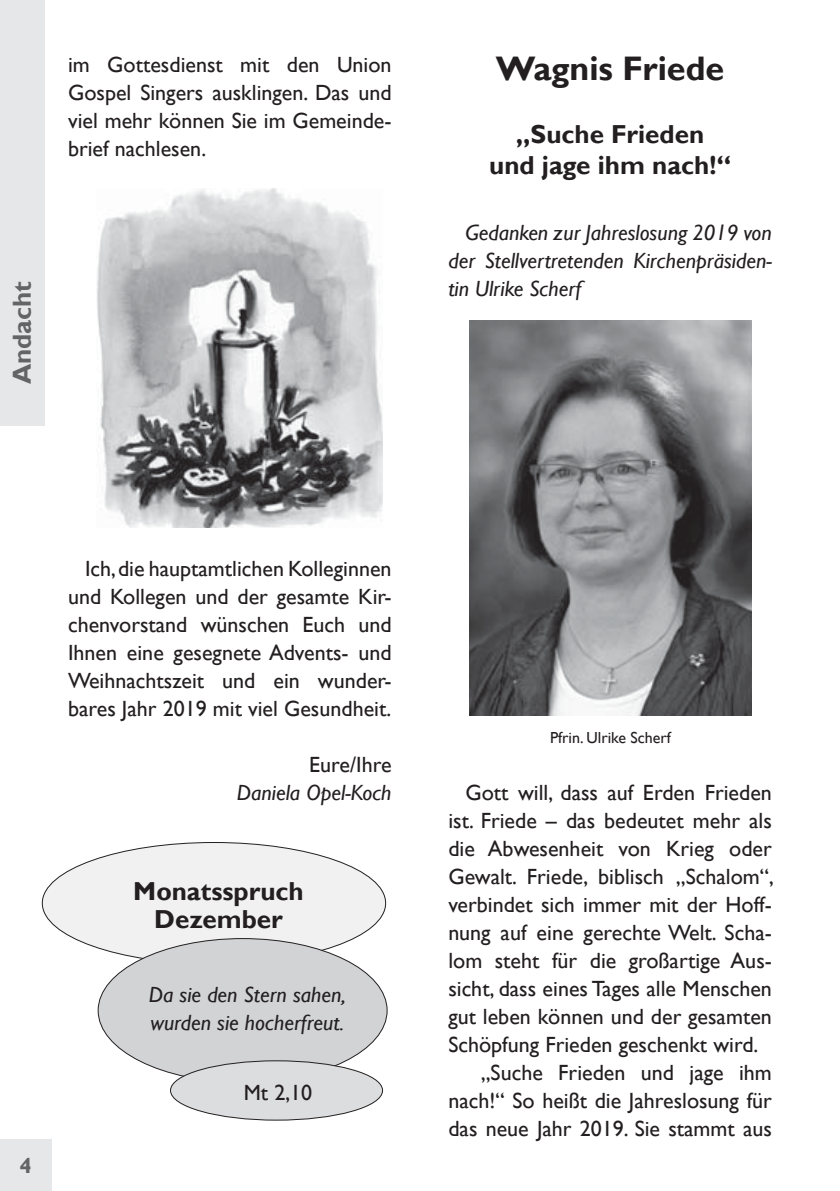
<style>
.page{position:relative;width:840px;height:1191px;background:#fff}
.page>*{position:absolute;margin:0;border:0;box-sizing:border-box;transform-origin:0 0}
.t1{font:700 34px "Gill Sans";color:#231f20}
.t2{font:700 26px/28px "Gill Sans";color:#231f20;text-align:center}
.t3{font:700 26px "Gill Sans";color:#636466}
.t4{font:22px/28px "Gill Sans";color:#231f20;text-align:justify}
.t5{font:italic 22px/28px "Gill Sans";color:#231f20}
.t6{font:700 22px "Gill Sans";color:#636466}
.t7{font:16px "Gill Sans";color:#231f20}
</style>
<div class="page">
<div style="left:0;top:0;width:44px;height:425px;background:#e6e7e8"></div>
<div style="left:0;top:1140px;width:51px;height:51px;background:#e6e7e8"></div>
<div style="left:42px;top:842px;width:343px;height:121px;background:#f1f1f2;border-radius:50%"></div>
<div style="left:98px;top:938px;width:289px;height:144px;background:#d1d3d4;border-radius:50%"></div>
<div style="left:170px;top:1060px;width:212px;height:60px;background:#dcddde;border-radius:50%"></div>
<img style="left:469px;top:320px;width:282px;height:396px">
<img style="left:97px;top:188px;width:285px;height:339px">
<p class="t4" style="left:68px;top:50px;width:325px">im Gottesdienst mit den Union Gospel Singers ausklingen. Das und viel mehr können Sie im Gemeinde&shy;brief nachlesen.</p>
<p class="t3" style="left:7px;top:384px;width:105px;rotate:-90deg">Andacht</p>
<h1 class="t1" style="left:495px;top:49px;width:230px">Wagnis Friede</h1>
<p class="t2" style="left:489px;top:118px;width:243px;line-height:31.2px">„Suche Frieden<br>und jage ihm nach!“</p>
<p class="t5" style="left:448px;top:218px;width:325px;text-align:justify;text-indent:17px">Gedanken zur Jahreslosung 2019 von der Stellvertretenden Kirchenpräsiden&shy;tin Ulrike Scherf</p>
<p class="t6" style="left:19px;top:1152px;width:14px">4</p>
<p class="t4" style="left:68px;top:554px;width:325px;text-indent:17px">Ich, die hauptamtlichen Kolleginnen und Kollegen und der gesamte Kir&shy;chenvorstand wünschen Euch und Ihnen eine gesegnete Advents- und Weihnachtszeit und ein wunder&shy;bares Jahr 2019 mit viel Gesundheit.</p>
<p class="t4" style="left:309px;top:750px;width:84px">Eure/Ihre</p>
<p class="t5" style="left:237px;top:778px;width:156px">Daniela Opel-Koch</p>
<p class="t2" style="left:133px;top:876px;width:172px">Monatsspruch<br>Dezember</p>
<p class="t5" style="left:149px;top:980px;width:198px">Da sie den Stern sahen, wurden sie hocherfreut.</p>
<p class="t4" style="left:243px;top:1078px;width:70px">Mt 2,10</p>
<p class="t7" style="left:549px;top:728px;width:122px">Pfrin. Ulrike Scherf</p>
<p class="t4" style="left:465px;top:778px;width:308px">Gott will, dass auf Erden Frieden</p>
<p class="t4" style="left:448px;top:806px;width:325px">ist. Friede – das bedeutet mehr als</p>
<p class="t4" style="left:448px;top:834px;width:325px">die Abwesenheit von Krieg oder</p>
<p class="t4" style="left:448px;top:862px;width:327px">Gewalt. Friede, biblisch „Schalom“,</p>
<p class="t4" style="left:448px;top:890px;width:325px">verbindet sich immer mit der Hoff-</p>
<p class="t4" style="left:448px;top:918px;width:325px">nung auf eine gerechte Welt. Scha-</p>
<p class="t4" style="left:448px;top:946px;width:325px">lom steht für die großartige Aus-</p>
<p class="t4" style="left:448px;top:974px;width:325px">sicht, dass eines Tages alle Menschen</p>
<p class="t4" style="left:448px;top:1002px;width:325px">gut leben können und der gesamten</p>
<p class="t4" style="left:448px;top:1030px;width:311px">Schöpfung Frieden geschenkt wird.</p>
<p class="t4" style="left:480px;top:1058px;width:292px">„Suche Frieden und jage ihm</p>
<p class="t4" style="left:448px;top:1086px;width:325px">nach!“ So heißt die Jahreslosung für</p>
<p class="t4" style="left:448px;top:1114px;width:325px">das neue Jahr 2019. Sie stammt aus</p>
</div>
